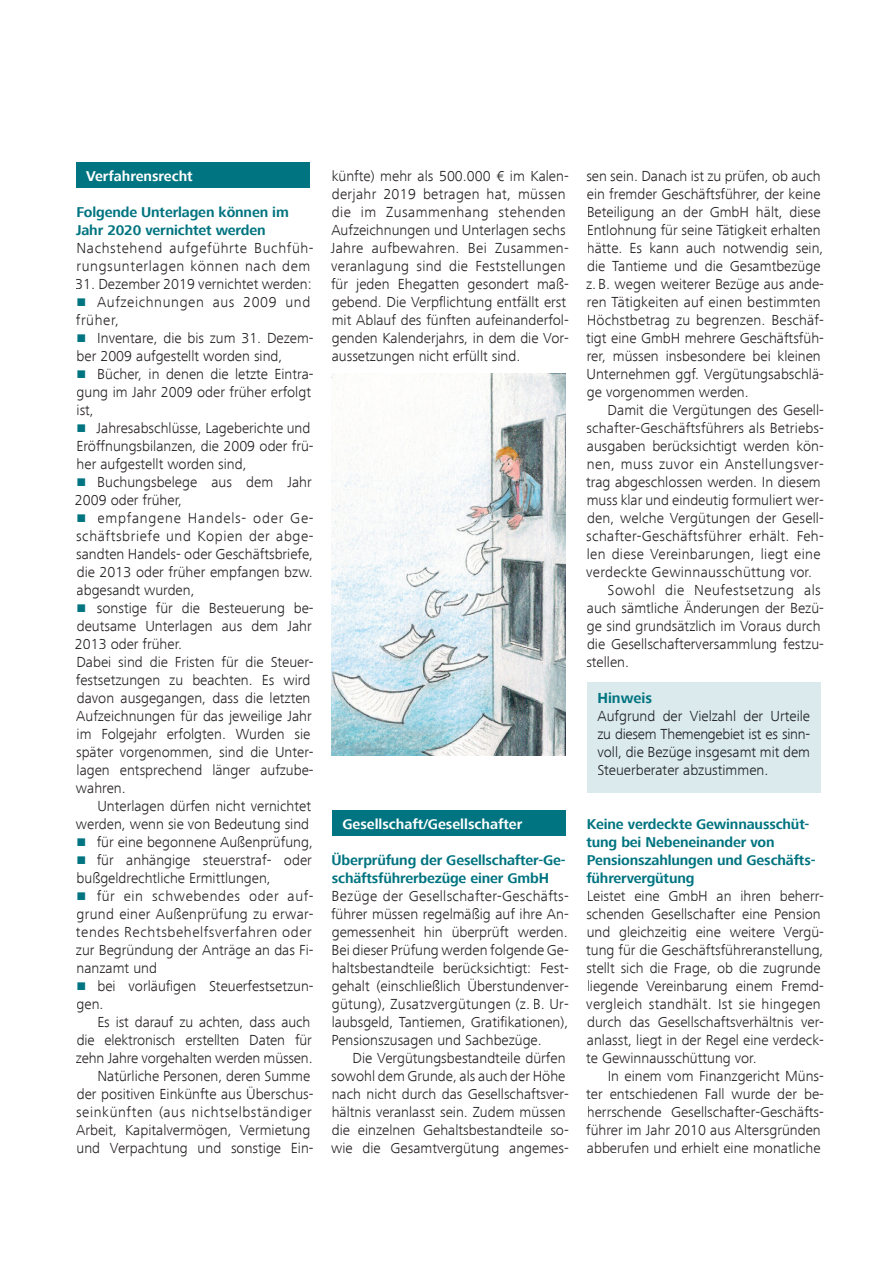
<style>
.page{position:relative;width:893px;height:1263px;background:#fff}
.page>*{position:absolute;margin:0;border:0;box-sizing:border-box;transform-origin:0 0}
.t1{font:300 15px/18px "Frutiger Next Com";color:#231f20}
.t2{font:300 15px/18px "Frutiger Next Com";letter-spacing:.04em;color:#231f20}
.t3{font:300 15px "Frutiger Next Com";letter-spacing:.02em;color:#231f20}
.t4{font:300 15px/18px "Frutiger Next Com";color:#1a1c1f;text-align:justify}
.t5{font:300 15px "Frutiger Next Com";letter-spacing:.03em;color:#231f20}
.t6{font:300 15px "Frutiger Next Com";letter-spacing:.05em;color:#231f20}
.t7{font:700 15px "Frutiger Next Com";color:#007480}
.t8{font:700 14.7px/18px "Frutiger Next Com";letter-spacing:-.01em;color:#007480}
.t9{font:700 14.7px "Frutiger Next Com";color:#fff}
</style>
<div class="page">
<div style="left:77px;top:163px;width:233px;height:25px;background:#007480"></div>
<div style="left:332px;top:811px;width:234px;height:25px;background:#007480"></div>
<div style="left:587px;top:682px;width:234px;height:110px;background:#dbeaed"></div>
<img style="left:332px;top:373px;width:234px;height:383px">
<p class="t9" style="left:86px;top:167px;width:108px">Verfahrensrecht</p>
<p class="t8" style="left:76px;top:203px;width:214px">Folgende Unterlagen können im<br>Jahr 2020 vernichtet werden</p>
<p class="t2" style="left:76px;top:239px;width:239px">Nachstehend aufgeführte Buchfüh&shy;rungsunterlagen können nach dem</p>
<p class="t1" style="left:75px;top:275px;width:238px">31. Dezember 2019 vernichtet werden:</p>
<p class="t2" style="left:97px;top:293px;width:215px">Aufzeichnungen aus 2009 und</p>
<p class="t1" style="left:76px;top:311px;width:45px">früher,</p>
<p class="t1" style="left:97px;top:329px;width:218px">Inventare, die bis zum 31. Dezem-</p>
<p class="t1" style="left:77px;top:347px;width:207px">ber 2009 aufgestellt worden sind,</p>
<p class="t1" style="left:97px;top:365px;width:218px">Bücher, in denen die letzte Eintra-</p>
<p class="t1" style="left:77px;top:383px;width:236px">gung im Jahr 2009 oder früher erfolgt</p>
<p class="t1" style="left:77px;top:401px;width:19px">ist,</p>
<p class="t1" style="left:97px;top:419px;width:215px">Jahresabschlüsse, Lageberichte und</p>
<p class="t1" style="left:76px;top:437px;width:239px">Eröffnungsbilanzen, die 2009 oder frü-</p>
<p class="t1" style="left:77px;top:455px;width:172px">her aufgestellt worden sind,</p>
<p class="t1" style="left:97px;top:473px;width:216px">Buchungsbelege aus dem Jahr</p>
<p class="t1" style="left:75px;top:491px;width:109px">2009 oder früher,</p>
<p class="t6" style="left:98px;top:509px;width:218px">empfangene Handels- oder Ge-</p>
<p class="t2" style="left:76px;top:527px;width:239px">schäftsbriefe und Kopien der abge-</p>
<p class="t1" style="left:76px;top:545px;width:239px">sandten Handels- oder Geschäftsbriefe,</p>
<p class="t1" style="left:77px;top:563px;width:237px">die 2013 oder früher empfangen bzw.</p>
<p class="t1" style="left:77px;top:581px;width:120px">abgesandt wurden,</p>
<p class="t1" style="left:97px;top:599px;width:218px">sonstige für die Besteuerung be-</p>
<p class="t1" style="left:77px;top:617px;width:237px">deutsame Unterlagen aus dem Jahr</p>
<p class="t1" style="left:75px;top:635px;width:109px">2013 oder früher.</p>
<p class="t1" style="left:76px;top:653px;width:239px">Dabei sind die Fristen für die Steuer-</p>
<p class="t1" style="left:76px;top:671px;width:236px">festsetzungen zu beachten. Es wird</p>
<p class="t1" style="left:77px;top:689px;width:235px">davon ausgegangen, dass die letzten</p>
<p class="t1" style="left:76px;top:707px;width:237px">Aufzeichnungen für das jeweilige Jahr</p>
<p class="t1" style="left:77px;top:725px;width:235px">im Folgejahr erfolgten. Wurden sie</p>
<p class="t1" style="left:76px;top:743px;width:239px">später vorgenommen, sind die Unter-</p>
<p class="t1" style="left:77px;top:761px;width:239px">lagen entsprechend länger aufzube-</p>
<p class="t1" style="left:76px;top:779px;width:51px">wahren.</p>
<p class="t1" style="left:97px;top:797px;width:215px">Unterlagen dürfen nicht vernichtet</p>
<p class="t1" style="left:76px;top:815px;width:235px">werden, wenn sie von Bedeutung sind</p>
<p class="t1" style="left:97px;top:833px;width:218px">für eine begonnene Außenprüfung,</p>
<p class="t1" style="left:97px;top:851px;width:217px">für anhängige steuerstraf- oder</p>
<p class="t1" style="left:77px;top:869px;width:196px">bußgeldrechtliche Ermittlungen,</p>
<p class="t2" style="left:97px;top:887px;width:218px">für ein schwebendes oder auf-</p>
<p class="t3" style="left:77px;top:905px;width:239px">grund einer Außenprüfung zu erwar-</p>
<p class="t2" style="left:76px;top:923px;width:237px">tendes Rechtsbehelfsverfahren oder</p>
<p class="t1" style="left:76px;top:941px;width:239px">zur Begründung der Anträge an das Fi-</p>
<p class="t1" style="left:77px;top:959px;width:82px">nanzamt und</p>
<p class="t1" style="left:97px;top:977px;width:218px">bei vorläufigen Steuerfestsetzun-</p>
<p class="t1" style="left:77px;top:995px;width:28px">gen.</p>
<p class="t1" style="left:97px;top:1013px;width:215px">Es ist darauf zu achten, dass auch</p>
<p class="t1" style="left:77px;top:1031px;width:237px">die elektronisch erstellten Daten für</p>
<p class="t1" style="left:76px;top:1049px;width:238px">zehn Jahre vorgehalten werden müssen.</p>
<p class="t1" style="left:97px;top:1067px;width:214px">Natürliche Personen, deren Summe</p>
<p class="t1" style="left:77px;top:1085px;width:238px">der positiven Einkünfte aus Überschus-</p>
<p class="t2" style="left:76px;top:1103px;width:237px">seinkünften (aus nichtselbständiger</p>
<p class="t1" style="left:76px;top:1121px;width:235px">Arbeit, Kapitalvermögen, Vermietung</p>
<p class="t1" style="left:77px;top:1139px;width:239px">und Verpachtung und sonstige Ein-</p>
<p class="t1" style="left:331px;top:167px;width:239px">künfte) mehr als 500.000 € im Kalen&shy;derjahr 2019 betragen hat, müssen die im Zusammenhang stehenden Aufzeichnungen und Unterlagen sechs Jahre aufbewahren. Bei Zusammen&shy;veranlagung sind die Feststellungen für jeden Ehegatten gesondert maß&shy;gebend. Die Verpflichtung entfällt erst mit Ablauf des fünften aufeinanderfol&shy;genden Kalenderjahrs, in dem die Vor&shy;aussetzungen nicht erfüllt sind.</p>
<p class="t9" style="left:342px;top:815px;width:182px">Gesellschaft/Gesellschafter</p>
<p class="t8" style="left:332px;top:851px;width:236px">Überprüfung der Gesellschafter-Ge&shy;schäftsführerbezüge einer GmbH</p>
<p class="t1" style="left:331px;top:887px;width:239px;text-align:justify">Bezüge der Gesellschafter-Geschäfts&shy;führer müssen regelmäßig auf ihre An&shy;gemessenheit hin überprüft werden.<br>Bei dieser Prüfung werden folgende Ge&shy;haltsbestandteile berücksichtigt: Fest&shy;gehalt (einschließlich Überstundenver&shy;gütung), Zusatzvergütungen (z. B. Ur&shy;laubsgeld, Tantiemen, Gratifikationen), Pensionszusagen und Sachbezüge.</p>
<p class="t1" style="left:331px;top:1049px;width:239px;text-indent:21px">Die Vergütungsbestandteile dürfen sowohl dem Grunde, als auch der Höhe nach nicht durch das Gesellschaftsver&shy;hältnis veranlasst sein. Zudem müssen die einzelnen Gehaltsbestandteile so&shy;wie die Gesamtvergütung angemes-</p>
<p class="t1" style="left:586px;top:167px;width:239px">sen sein. Danach ist zu prüfen, ob auch ein fremder Geschäftsführer, der keine Beteiligung an der GmbH hält, diese Entlohnung für seine Tätigkeit erhalten hätte. Es kann auch notwendig sein, die Tantieme und die Gesamtbezüge z.B. wegen weiterer Bezüge aus ande&shy;ren Tätigkeiten auf einen bestimmten Höchstbetrag zu begrenzen. Beschäf&shy;tigt eine GmbH mehrere Geschäftsfüh&shy;rer, müssen insbesondere bei kleinen Unternehmen ggf. Vergütungsabschlä&shy;ge vorgenommen werden.</p>
<p class="t1" style="left:608px;top:401px;width:218px">Damit die Vergütungen des Gesell-</p>
<p class="t1" style="left:586px;top:419px;width:239px">schafter-Geschäftsführers als Betriebs-</p>
<p class="t1" style="left:587px;top:437px;width:239px">ausgaben berücksichtigt werden kön-</p>
<p class="t5" style="left:587px;top:455px;width:239px">nen, muss zuvor ein Anstellungsver-</p>
<p class="t1" style="left:586px;top:473px;width:236px">trag abgeschlossen werden. In diesem</p>
<p class="t1" style="left:587px;top:491px;width:239px">muss klar und eindeutig formuliert wer-</p>
<p class="t1" style="left:587px;top:509px;width:238px">den, welche Vergütungen der Gesell-</p>
<p class="t3" style="left:586px;top:527px;width:239px">schafter-Geschäftsführer erhält. Feh-</p>
<p class="t3" style="left:587px;top:545px;width:235px">len diese Vereinbarungen, liegt eine</p>
<p class="t3" style="left:586px;top:563px;width:227px">verdeckte Gewinnausschüttung vor.</p>
<p class="t5" style="left:608px;top:581px;width:215px">Sowohl die Neufestsetzung als</p>
<p class="t1" style="left:587px;top:599px;width:239px">auch sämtliche Änderungen der Bezü-</p>
<p class="t1" style="left:587px;top:617px;width:235px">ge sind grundsätzlich im Voraus durch</p>
<p class="t1" style="left:587px;top:635px;width:238px">die Gesellschafterversammlung festzu-</p>
<p class="t1" style="left:586px;top:653px;width:44px">stellen.</p>
<p class="t7" style="left:597px;top:689px;width:56px">Hinweis</p>
<p class="t4" style="left:597px;top:707px;width:214px">Aufgrund der Vielzahl der Urteile zu diesem Themengebiet ist es sinn&shy;voll, die Bezüge insgesamt mit dem Steuerberater abzustimmen.</p>
<p class="t8" style="left:586px;top:815px;width:231px">Keine verdeckte Gewinnausschüt&shy;tung bei Nebeneinander von<br>Pensionszahlungen und Geschäfts&shy;führervergütung</p>
<p class="t1" style="left:586px;top:887px;width:239px">Leistet eine GmbH an ihren beherr&shy;schenden Gesellschafter eine Pension und gleichzeitig eine weitere Vergü&shy;tung für die Geschäftsführeranstellung, stellt sich die Frage, ob die zugrunde liegende Vereinbarung einem Fremd&shy;vergleich standhält. Ist sie hingegen durch das Gesellschaftsverhältnis ver&shy;anlasst, liegt in der Regel eine verdeck&shy;te Gewinnausschüttung vor.</p>
<p class="t1" style="left:586px;top:1067px;width:239px;text-indent:22px">In einem vom Finanzgericht Müns&shy;ter entschiedenen Fall wurde der be&shy;herrschende Gesellschafter-Geschäfts&shy;führer im Jahr 2010 aus Altersgründen abberufen und erhielt eine monatliche</p>
</div>
